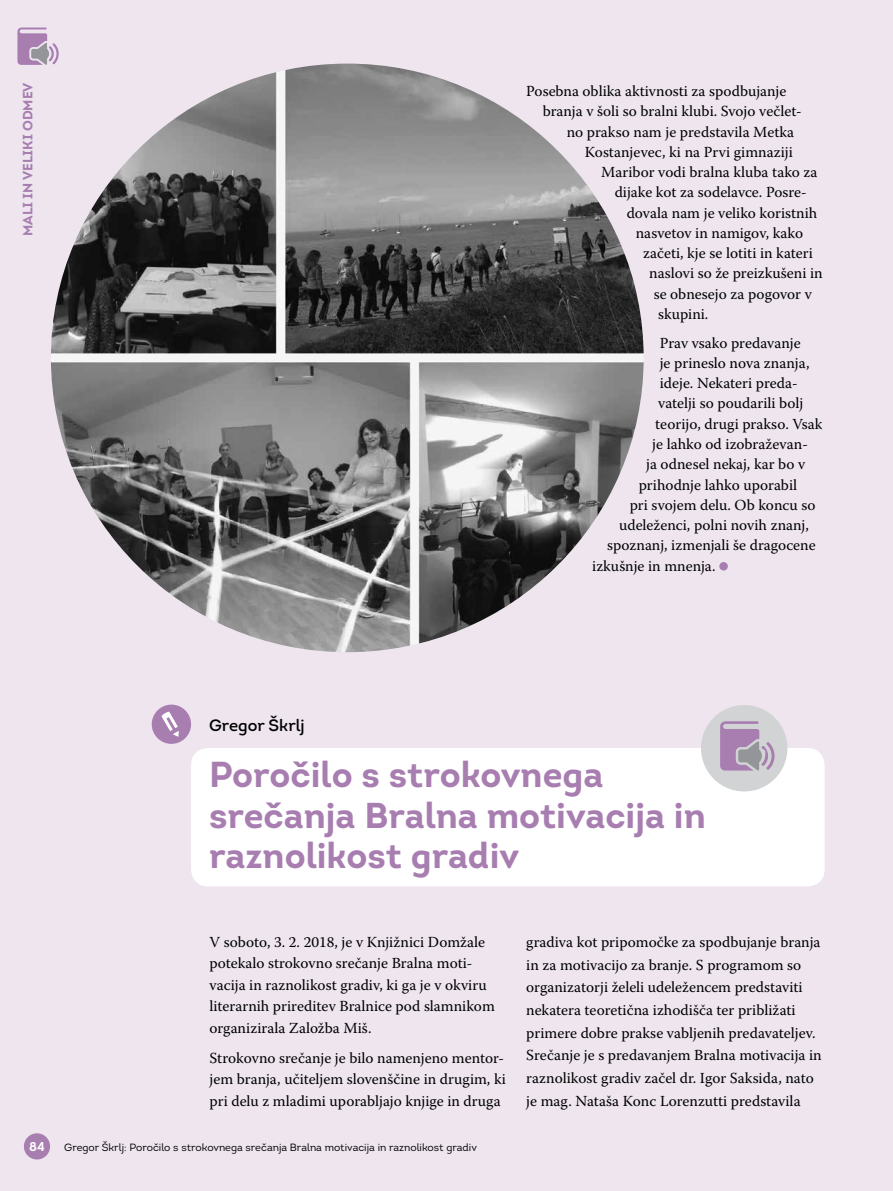
<style>
.page{position:relative;width:893px;height:1191px;background:#eee5ef}
.page>*{position:absolute;margin:0;border:0;box-sizing:border-box;transform-origin:0 0}
.t1{font:700 36px/40.5px "Intro";color:#a87eb1}
.t2{font:16.5px "Intro";color:#000}
.t3{font:15.3px/22.6px "Warnock Pro";color:#000}
.t4{font:700 13.5px "Intro";color:#a87eb1}
.t5{font:700 12.75px "Intro";color:#fff}
.t6{font:10.5px "Intro";color:#000}
</style>
<div class="page">
<svg style="left:17px;top:28px;width:42px;height:37px"></svg>
<div style="left:24px;top:1133px;width:26px;height:26px;background:#a87eb1;border-radius:50%"></div>
<div style="left:719px;top:562px;width:9px;height:8px;background:#a87eb1;border-radius:50%"></div>
<img style="left:51px;top:64px;width:593px;height:588px">
<div style="left:191px;top:748px;width:634px;height:138px;background:#fff;border-radius:17px"></div>
<div style="left:701px;top:705px;width:86px;height:86px;background:#d1d3d4;border-radius:50%"></div>
<svg style="left:720px;top:721px;width:54px;height:49px"></svg>
<div style="left:152px;top:704px;width:39px;height:40px;background:#a87eb1;border-radius:50%"></div>
<svg style="left:161px;top:711px;width:18px;height:26px"></svg>
<p class="t4" style="left:19px;top:236px;width:155px;rotate:-90deg">MALI IN VELIKI ODMEV</p>
<p class="t3" style="left:526px;top:79px;width:262px">Posebna oblika aktivnosti za spodbujanje</p>
<p class="t3" style="left:543px;top:100px;width:260px">branja v šoli so bralni klubi. Svojo večlet-</p>
<p class="t3" style="left:567px;top:120px;width:229px">no prakso nam je predstavila Metka</p>
<p class="t3" style="left:585px;top:140px;width:210px">Kostanjevec, ki na Prvi gimnaziji</p>
<p class="t3" style="left:601px;top:160px;width:218px">Maribor vodi bralna kluba tako za</p>
<p class="t3" style="left:615px;top:181px;width:194px">dijake kot za sodelavce. Posre-</p>
<p class="t3" style="left:627px;top:201px;width:192px">dovala nam je veliko koristnih</p>
<p class="t3" style="left:636px;top:221px;width:169px">nasvetov in namigov, kako</p>
<p class="t3" style="left:643px;top:241px;width:171px">začeti, kje se lotiti in kateri</p>
<p class="t3" style="left:649px;top:262px;width:175px">naslovi so že preizkušeni in</p>
<p class="t3" style="left:654px;top:282px;width:160px">se obnesejo za pogovor v</p>
<p class="t3" style="left:658px;top:302px;width:52px">skupini.</p>
<p class="t3" style="left:660px;top:331px;width:143px">Prav vsako predavanje</p>
<p class="t3" style="left:660px;top:351px;width:151px">je prineslo nova znanja,</p>
<p class="t3" style="left:660px;top:372px;width:140px">ideje. Nekateri preda-</p>
<p class="t3" style="left:658px;top:392px;width:147px">vatelji so poudarili bolj</p>
<p class="t3" style="left:655px;top:412px;width:169px">teorijo, drugi prakso. Vsak</p>
<p class="t3" style="left:652px;top:432px;width:157px">je lahko od izobraževan-</p>
<p class="t3" style="left:646px;top:452px;width:160px">ja odnesel nekaj, kar bo v</p>
<p class="t3" style="left:639px;top:473px;width:160px">prihodnje lahko uporabil</p>
<p class="t3" style="left:630px;top:493px;width:187px">pri svojem delu. Ob koncu so</p>
<p class="t3" style="left:619px;top:513px;width:191px">udeleženci, polni novih znanj,</p>
<p class="t3" style="left:607px;top:534px;width:210px">spoznanj, izmenjali še dragocene</p>
<p class="t3" style="left:592px;top:554px;width:125px">izkušnje in mnenja.</p>
<p class="t2" style="left:209px;top:714px;width:97px">Gregor Škrlj</p>
<h1 class="t1" style="left:209px;top:754px;width:498px">Poročilo s strokovnega srečanja Bralna motivacija in raznolikost gradiv</h1>
<p class="t3" style="left:209px;top:931px;width:287px;line-height:21.5px">V soboto, 3. 2. 2018, je v Knjižnici Domžale potekalo strokovno srečanje Bralna moti&shy;vacija in raznolikost gradiv, ki ga je v okviru literarnih prireditev Bralnice pod slamnikom organizirala Založba Miš.</p>
<p class="t3" style="left:209px;top:1046px;width:298px;line-height:21.5px;text-align:justify">Strokovno srečanje je bilo namenjeno mentor&shy;jem branja, učiteljem slovenščine in drugim, ki pri delu z mladimi uporabljajo knjige in druga</p>
<p class="t3" style="left:526px;top:930px;width:297px">gradiva kot pripomočke za spodbujanje branja in za motivacijo za branje. S programom so organizatorji želeli udeležencem predstaviti nekatera teoretična izhodišča ter približati primere dobre prakse vabljenih predavateljev.<br>Srečanje je s predavanjem Bralna motivacija in raznolikost gradiv začel dr. Igor Saksida, nato je mag. Nataša Konc Lorenzutti predstavila</p>
<p class="t5" style="left:29px;top:1137px;width:17px">84</p>
<p class="t6" style="left:64px;top:1140px;width:414px">Gregor Škrlj: Poročilo s strokovnega srečanja Bralna motivacija in raznolikost gradiv</p>
</div>
